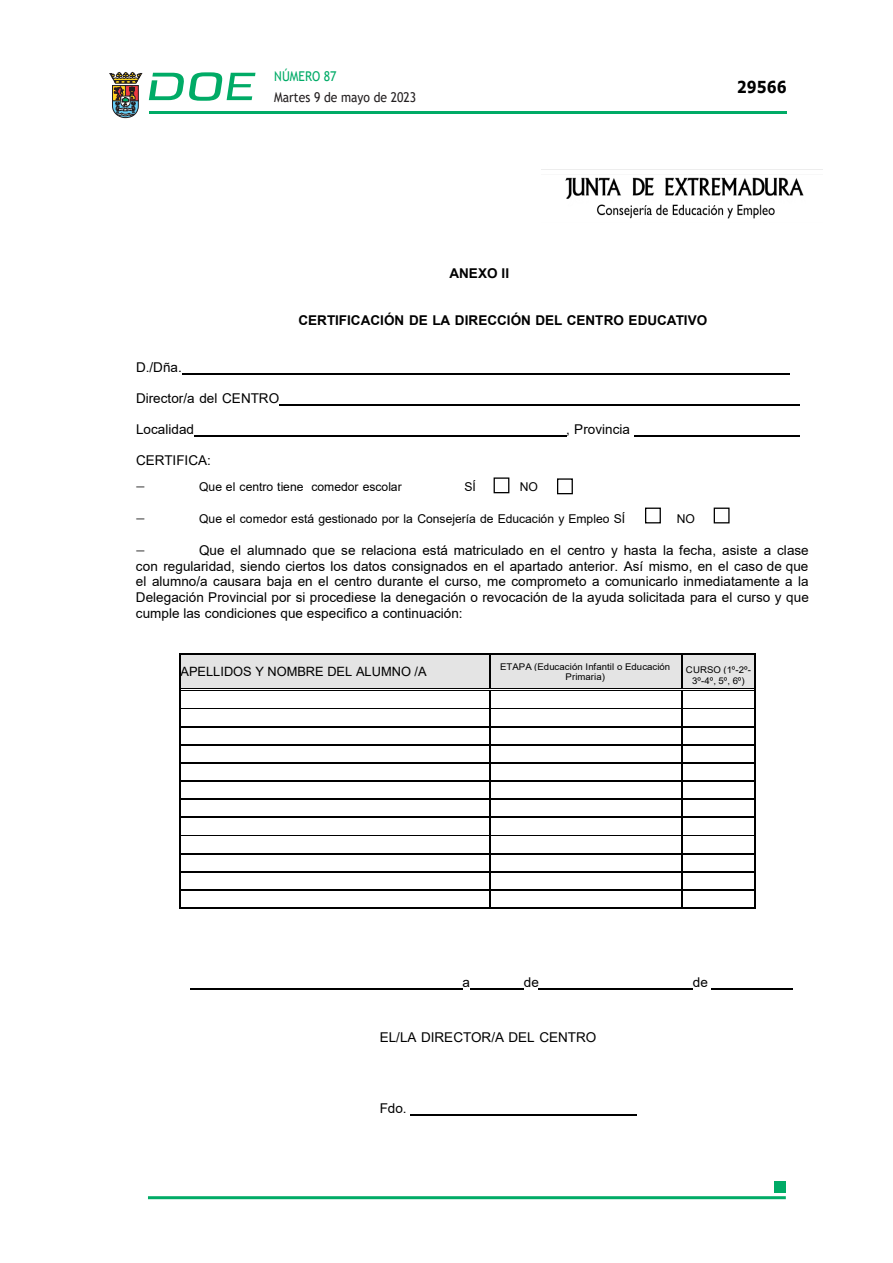
<style>
.page{position:relative;width:893px;height:1263px;background:#fff}
.page>*{position:absolute;margin:0;border:0;box-sizing:border-box;transform-origin:0 0}
.t1{font:700 16.5px "Verdana";color:#000;scale:.85 1}
.t2{font:13.5px/15.6px "Arial";color:#000;text-align:justify}
.t3{font:700 13.5px "Arial";color:#000}
.t4{font:13.5px "Trebuchet MS";color:#231f20;scale:.9 1}
.t5{font:13.5px "Trebuchet MS";color:#00ab67;scale:.9 1}
.t6{font:12.9px "Arial";color:#000}
.t7{font:12.15px "Arial";letter-spacing:-.005em;color:#000}
.t8{font:9.3px/10.6px "Arial";letter-spacing:.005em;color:#000;text-align:center;scale:1.04 1}
</style>
<div class="page">
<hr style="left:149px;top:111px;width:638px;height:3px;background:#00ab66">
<svg style="left:109px;top:72px;width:33px;height:46px"></svg>
<svg style="left:149px;top:72px;width:106px;height:29px"></svg>
<hr style="left:148px;top:1196px;width:638px;height:3px;background:#00ab66">
<div style="left:775px;top:1181px;width:11px;height:11px;background:#00ab66"></div>
<img style="left:494px;top:477px;width:15px;height:16px">
<div style="left:645px;top:508px;width:16px;height:15px;border:1px solid #000"></div>
<hr style="left:182px;top:373px;width:607px;height:1px;background:#000">
<hr style="left:279px;top:404px;width:521px;height:1px;background:#000">
<hr style="left:194px;top:435px;width:372px;height:1px;background:#000">
<hr style="left:634px;top:435px;width:165px;height:1px;background:#000">
<div style="left:180px;top:655px;width:310px;height:33px;background:#e4e4e4"></div>
<div style="left:491px;top:655px;width:191px;height:33px;background:#e4e4e4"></div>
<div style="left:683px;top:655px;width:71px;height:33px;background:#e4e4e4"></div>
<hr style="left:180px;top:654px;width:310px;height:1px;background:#000">
<hr style="left:491px;top:654px;width:190px;height:1px;background:#000">
<hr style="left:683px;top:654px;width:71px;height:1px;background:#000">
<hr style="left:179px;top:655px;width:1px;height:33px;background:#000">
<hr style="left:490px;top:655px;width:1px;height:33px;background:#000">
<hr style="left:682px;top:655px;width:1px;height:33px;background:#000">
<hr style="left:681px;top:655px;width:1px;height:33px;background:#000">
<hr style="left:754px;top:655px;width:1px;height:33px;background:#000">
<hr style="left:180px;top:688px;width:310px;height:1px;background:#000">
<hr style="left:180px;top:690px;width:310px;height:1px;background:#000">
<hr style="left:492px;top:688px;width:189px;height:1px;background:#000">
<hr style="left:492px;top:690px;width:189px;height:1px;background:#000">
<hr style="left:684px;top:688px;width:70px;height:1px;background:#000">
<hr style="left:684px;top:690px;width:70px;height:1px;background:#000">
<hr style="left:180px;top:708px;width:310px;height:1px;background:#000">
<hr style="left:180px;top:709px;width:310px;height:1px;background:#000">
<hr style="left:491px;top:708px;width:190px;height:1px;background:#000">
<hr style="left:491px;top:709px;width:190px;height:1px;background:#000">
<hr style="left:683px;top:708px;width:71px;height:1px;background:#000">
<hr style="left:683px;top:709px;width:71px;height:1px;background:#000">
<hr style="left:180px;top:726px;width:310px;height:1px;background:#000">
<hr style="left:180px;top:727px;width:310px;height:1px;background:#000">
<hr style="left:491px;top:726px;width:190px;height:1px;background:#000">
<hr style="left:491px;top:727px;width:190px;height:1px;background:#000">
<hr style="left:683px;top:726px;width:71px;height:1px;background:#000">
<hr style="left:683px;top:727px;width:71px;height:1px;background:#000">
<hr style="left:180px;top:744px;width:310px;height:1px;background:#000">
<hr style="left:180px;top:745px;width:310px;height:1px;background:#000">
<hr style="left:491px;top:744px;width:190px;height:1px;background:#000">
<hr style="left:491px;top:745px;width:190px;height:1px;background:#000">
<hr style="left:683px;top:744px;width:71px;height:1px;background:#000">
<hr style="left:683px;top:745px;width:71px;height:1px;background:#000">
<hr style="left:180px;top:762px;width:310px;height:1px;background:#000">
<hr style="left:180px;top:763px;width:310px;height:1px;background:#000">
<hr style="left:491px;top:762px;width:190px;height:1px;background:#000">
<hr style="left:491px;top:763px;width:190px;height:1px;background:#000">
<hr style="left:683px;top:762px;width:71px;height:1px;background:#000">
<hr style="left:683px;top:763px;width:71px;height:1px;background:#000">
<hr style="left:180px;top:781px;width:310px;height:1px;background:#000">
<hr style="left:491px;top:781px;width:190px;height:1px;background:#000">
<hr style="left:683px;top:781px;width:71px;height:1px;background:#000">
<hr style="left:180px;top:799px;width:310px;height:1px;background:#000">
<hr style="left:491px;top:799px;width:190px;height:1px;background:#000">
<hr style="left:683px;top:799px;width:71px;height:1px;background:#000">
<hr style="left:180px;top:817px;width:310px;height:1px;background:#000">
<hr style="left:491px;top:817px;width:190px;height:1px;background:#000">
<hr style="left:683px;top:817px;width:71px;height:1px;background:#000">
<hr style="left:180px;top:835px;width:310px;height:1px;background:#000">
<hr style="left:180px;top:836px;width:310px;height:1px;background:#000">
<hr style="left:491px;top:835px;width:190px;height:1px;background:#000">
<hr style="left:491px;top:836px;width:190px;height:1px;background:#000">
<hr style="left:683px;top:835px;width:71px;height:1px;background:#000">
<hr style="left:683px;top:836px;width:71px;height:1px;background:#000">
<hr style="left:180px;top:853px;width:310px;height:1px;background:#000">
<hr style="left:180px;top:854px;width:310px;height:1px;background:#000">
<hr style="left:491px;top:853px;width:190px;height:1px;background:#000">
<hr style="left:491px;top:854px;width:190px;height:1px;background:#000">
<hr style="left:683px;top:853px;width:71px;height:1px;background:#000">
<hr style="left:683px;top:854px;width:71px;height:1px;background:#000">
<hr style="left:180px;top:871px;width:310px;height:1px;background:#000">
<hr style="left:180px;top:872px;width:310px;height:1px;background:#000">
<hr style="left:491px;top:871px;width:190px;height:1px;background:#000">
<hr style="left:491px;top:872px;width:190px;height:1px;background:#000">
<hr style="left:683px;top:871px;width:71px;height:1px;background:#000">
<hr style="left:683px;top:872px;width:71px;height:1px;background:#000">
<hr style="left:180px;top:889px;width:310px;height:1px;background:#000">
<hr style="left:180px;top:890px;width:310px;height:1px;background:#000">
<hr style="left:491px;top:889px;width:190px;height:1px;background:#000">
<hr style="left:491px;top:890px;width:190px;height:1px;background:#000">
<hr style="left:683px;top:889px;width:71px;height:1px;background:#000">
<hr style="left:683px;top:890px;width:71px;height:1px;background:#000">
<svg style="left:179px;top:688px;width:1px;height:221px"></svg>
<hr style="left:180px;top:908px;width:310px;height:1px;background:#000">
<svg style="left:490px;top:688px;width:2px;height:221px"></svg>
<hr style="left:491px;top:908px;width:190px;height:1px;background:#000">
<svg style="left:681px;top:688px;width:3px;height:221px"></svg>
<hr style="left:683px;top:908px;width:71px;height:1px;background:#000">
<svg style="left:754px;top:688px;width:1px;height:221px"></svg>
<hr style="left:190px;top:989px;width:272px;height:1px;background:#000">
<hr style="left:470px;top:989px;width:54px;height:1px;background:#000">
<hr style="left:539px;top:989px;width:154px;height:1px;background:#000">
<hr style="left:712px;top:989px;width:81px;height:1px;background:#000">
<hr style="left:410px;top:1114px;width:227px;height:1px;background:#000">
<img style="left:542px;top:169px;width:281px;height:50px">
<div style="left:557px;top:478px;width:16px;height:16px;border:1px solid #000"></div>
<div style="left:714px;top:508px;width:16px;height:15px;border:1px solid #000"></div>
<p class="t5" style="left:274px;top:67px;width:71px">NÚMERO 87</p>
<p class="t4" style="left:274px;top:88px;width:159px">Martes 9 de mayo de 2023</p>
<p class="t1" style="left:737px;top:75px;width:60px">29566</p>
<p class="t3" style="left:449px;top:264px;width:61px">ANEXO II</p>
<p class="t3" style="left:298px;top:311px;width:410px">CERTIFICACIÓN DE LA DIRECCIÓN DEL CENTRO EDUCATIVO</p>
<p class="t2" style="left:136px;top:359px;width:47px">D./Dña.</p>
<p class="t2" style="left:136px;top:390px;width:145px">Director/a del CENTRO</p>
<p class="t2" style="left:136px;top:421px;width:60px">Localidad</p>
<p class="t2" style="left:566px;top:421px;width:65px">, Provincia</p>
<p class="t2" style="left:136px;top:452px;width:76px">CERTIFICA:</p>
<p class="t7" style="left:199px;top:478px;width:204px">Que el centro tiene comedor escolar</p>
<p class="t7" style="left:464px;top:478px;width:13px">SÍ</p>
<p class="t7" style="left:520px;top:478px;width:20px">NO</p>
<p class="t7" style="left:199px;top:510px;width:428px">Que el comedor está gestionado por la Consejería de Educación y Empleo SÍ</p>
<p class="t7" style="left:677px;top:510px;width:20px">NO</p>
<p class="t2" style="left:136px;top:543px;width:674px;text-indent:63px">Que el alumnado que se relaciona está matriculado en el centro y hasta la fecha, asiste a clase con regularidad, siendo ciertos los datos consignados en el apartado anterior. Así mismo, en el caso de que el alumno/a causara baja en el centro durante el curso, me comprometo a comunicarlo inmediatamente a la Delegación Provincial por si procediese la denegación o revocación de la ayuda solicitada para el curso y que cumple las condiciones que especifico a continuación:</p>
<p class="t6" style="left:180px;top:663px;width:248px">APELLIDOS Y NOMBRE DEL ALUMNO /A</p>
<p class="t8" style="left:500px;top:661px;width:165px">ETAPA (Educación Infantil o Educación<br>Primaria)</p>
<p class="t8" style="left:686px;top:664px;width:64px;line-height:11.1px">CURSO (1º-2º-<br>3º-4º, 5º, 6º)</p>
<p class="t2" style="left:462px;top:975px;width:9px">a</p>
<p class="t2" style="left:524px;top:975px;width:17px">de</p>
<p class="t2" style="left:693px;top:975px;width:17px">de</p>
<p class="t2" style="left:380px;top:1029px;width:218px">EL/LA DIRECTOR/A DEL CENTRO</p>
<p class="t2" style="left:380px;top:1100px;width:29px">Fdo.</p>
</div>
